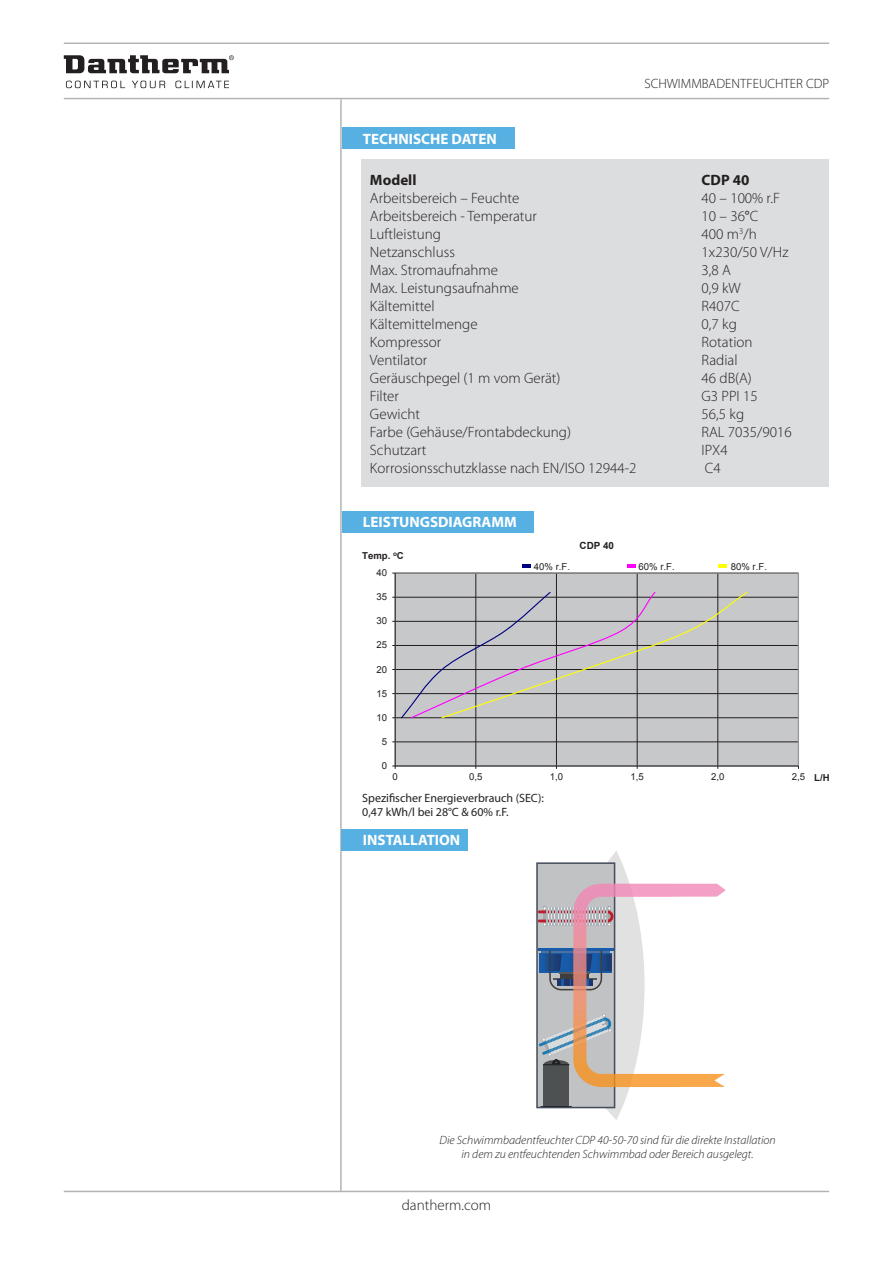
<style>
.page{position:relative;width:893px;height:1263px;background:#fff}
.page>*{position:absolute;margin:0;border:0;box-sizing:border-box;transform-origin:0 0}
.t1{font:300 15px "Myriad Pro";color:#231f20}
.t2{font:700 15px "Myriad Pro";color:#fff}
.t3{font:700 15px "Myriad Pro";color:#231f20}
.t4{font:300 13.5px "Myriad Pro";color:#231f20}
.t5{font:italic 300 12px/13.5px "Myriad Pro";color:#231f20;text-align:center}
.t6{font:12px/13.5px "Myriad Pro";color:#231f20}
.t7{font:700 9.9px "Arial";color:#231f20}
.t8{font:9.6px "Arial";letter-spacing:-.005em;color:#231f20}
.t9{font:700 9.6px "Arial";color:#231f20}
.s1{font-weight:400}
</style>
<div class="page">
<svg style="left:66px;top:81px;width:163px;height:7px"></svg>
<svg style="left:64px;top:55px;width:170px;height:18px"></svg>
<hr style="left:64px;top:43px;width:765px;height:1px;background:#b2b3b7">
<hr style="left:64px;top:98px;width:765px;height:1px;background:#b2b3b7">
<hr style="left:64px;top:1191px;width:765px;height:1px;background:#b2b3b7">
<div style="left:361px;top:159px;width:468px;height:327px;background:#dcdddf"></div>
<hr style="left:340px;top:99px;width:2px;height:1093px;background:#b2b3b7">
<div style="left:342px;top:128px;width:172px;height:21px;background:#57b0e2"></div>
<div style="left:342px;top:511px;width:192px;height:21px;background:#57b0e2"></div>
<div style="left:342px;top:829px;width:126px;height:21px;background:#57b0e2"></div>
<div style="left:395px;top:573px;width:403px;height:193px;background:#c7c8ca"></div>
<hr style="left:395px;top:742px;width:403px;height:1px;background:#231f20">
<hr style="left:395px;top:717px;width:403px;height:1px;background:#231f20">
<hr style="left:395px;top:693px;width:403px;height:1px;background:#231f20">
<hr style="left:395px;top:669px;width:403px;height:1px;background:#231f20">
<hr style="left:395px;top:645px;width:403px;height:1px;background:#231f20">
<hr style="left:395px;top:621px;width:403px;height:1px;background:#231f20">
<hr style="left:395px;top:597px;width:403px;height:1px;background:#231f20">
<hr style="left:476px;top:573px;width:1px;height:193px;background:#231f20">
<hr style="left:556px;top:573px;width:1px;height:193px;background:#231f20">
<hr style="left:637px;top:573px;width:1px;height:193px;background:#231f20">
<hr style="left:718px;top:573px;width:1px;height:193px;background:#231f20">
<div style="left:395px;top:572px;width:404px;height:194px;border:1px solid #939598"></div>
<hr style="left:395px;top:573px;width:1px;height:193px;background:#231f20">
<hr style="left:395px;top:766px;width:403px;height:1px;background:#231f20">
<svg style="left:392px;top:591px;width:356px;height:128px"></svg>
<div style="left:536px;top:862px;width:79px;height:246px;border:2px solid #464e5d"></div>
<svg style="left:538px;top:851px;width:188px;height:269px"></svg>
<svg style="left:522px;top:564px;width:8px;height:4px"></svg>
<svg style="left:627px;top:564px;width:9px;height:4px"></svg>
<svg style="left:718px;top:564px;width:9px;height:4px"></svg>
<p class="t2" style="left:363px;top:129px;width:135px">TECHNISCHE DATEN</p>
<p class="t4" style="left:644px;top:76px;width:186px">SCHWIMMBADENTFEUCHTER CDP</p>
<p class="t3" style="left:370px;top:170px;width:48px">Modell</p>
<p class="t3" style="left:702px;top:170px;width:49px">CDP 40</p>
<p class="t1" style="left:370px;top:189px;width:151px">Arbeitsbereich – Feuchte</p>
<p class="t1" style="left:702px;top:189px;width:80px">40 – 100% r.F</p>
<p class="t1" style="left:370px;top:207px;width:168px">Arbeitsbereich - Temperatur</p>
<p class="t1" style="left:702px;top:207px;width:58px">10 – 36<span class="s1">°</span>C</p>
<p class="t1" style="left:370px;top:225px;width:73px">Luftleistung</p>
<p class="t1" style="left:702px;top:225px;width:57px">400 m<sup>3</sup>/h</p>
<p class="t1" style="left:370px;top:243px;width:87px">Netzanschluss</p>
<p class="t1" style="left:702px;top:243px;width:89px">1x230/50 V/Hz</p>
<p class="t1" style="left:370px;top:261px;width:130px">Max. Stromaufnahme</p>
<p class="t1" style="left:702px;top:261px;width:31px">3,8 A</p>
<p class="t1" style="left:370px;top:279px;width:150px">Max. Leistungsaufnahme</p>
<p class="t1" style="left:702px;top:279px;width:41px">0,9 kW</p>
<p class="t1" style="left:370px;top:297px;width:66px">Kältemittel</p>
<p class="t1" style="left:702px;top:297px;width:40px">R407C</p>
<p class="t1" style="left:370px;top:315px;width:109px">Kältemittelmenge</p>
<p class="t1" style="left:702px;top:315px;width:37px">0,7 kg</p>
<p class="t1" style="left:370px;top:333px;width:73px">Kompressor</p>
<p class="t1" style="left:702px;top:333px;width:52px">Rotation</p>
<p class="t1" style="left:370px;top:351px;width:59px">Ventilator</p>
<p class="t1" style="left:702px;top:351px;width:37px">Radial</p>
<p class="t1" style="left:370px;top:369px;width:192px">Geräuschpegel (1 m vom Gerät)</p>
<p class="t1" style="left:702px;top:369px;width:52px">46 dB(A)</p>
<p class="t1" style="left:370px;top:387px;width:31px">Filter</p>
<p class="t1" style="left:702px;top:387px;width:58px">G3 PPI 15</p>
<p class="t1" style="left:370px;top:405px;width:52px">Gewicht</p>
<p class="t1" style="left:702px;top:405px;width:44px">56,5 kg</p>
<p class="t1" style="left:370px;top:423px;width:203px">Farbe (Gehäuse/Frontabdeckung)</p>
<p class="t1" style="left:702px;top:423px;width:92px">RAL 7035/9016</p>
<p class="t1" style="left:370px;top:441px;width:58px">Schutzart</p>
<p class="t1" style="left:702px;top:441px;width:28px">IPX4</p>
<p class="t1" style="left:370px;top:459px;width:268px">Korrosionsschutzklasse nach EN/ISO 12944-2</p>
<p class="t1" style="left:705px;top:459px;width:17px">C4</p>
<p class="t2" style="left:363px;top:513px;width:155px">LEISTUNGSDIAGRAMM</p>
<p class="t9" style="left:362px;top:549px;width:43px">Temp. <sup>o</sup>C</p>
<p class="t8" style="left:376px;top:566px;width:12px">40</p>
<p class="t8" style="left:376px;top:591px;width:12px">35</p>
<p class="t8" style="left:376px;top:615px;width:12px">30</p>
<p class="t8" style="left:376px;top:639px;width:12px">25</p>
<p class="t8" style="left:376px;top:663px;width:12px">20</p>
<p class="t8" style="left:376px;top:687px;width:12px">15</p>
<p class="t8" style="left:376px;top:711px;width:12px">10</p>
<p class="t8" style="left:382px;top:735px;width:7px">5</p>
<p class="t8" style="left:382px;top:759px;width:7px">0</p>
<p class="t7" style="left:580px;top:539px;width:36px">CDP 40</p>
<p class="t8" style="left:534px;top:560px;width:38px">40% r.F.</p>
<p class="t8" style="left:638px;top:560px;width:38px">60% r.F.</p>
<p class="t8" style="left:731px;top:560px;width:38px">80% r.F.</p>
<p class="t8" style="left:393px;top:771px;width:7px">0</p>
<p class="t8" style="left:469px;top:771px;width:15px">0,5</p>
<p class="t8" style="left:550px;top:771px;width:15px">1,0</p>
<p class="t8" style="left:631px;top:771px;width:15px">1,5</p>
<p class="t8" style="left:711px;top:771px;width:15px">2,0</p>
<p class="t8" style="left:792px;top:771px;width:15px">2,5</p>
<p class="t6" style="left:362px;top:791px;width:183px">Spezifischer Energieverbrauch (SEC):<br>0,47 kWh/l bei 28°C &amp; 60% r.F.</p>
<p class="t2" style="left:363px;top:831px;width:99px">INSTALLATION</p>
<p class="t9" style="left:814px;top:771px;width:17px">L/H</p>
<p class="t5" style="left:439px;top:1134px;width:338px">Die Schwimmbadentfeuchter CDP 40-50-70 sind für die direkte Installation in dem zu entfeuchtenden Schwimmbad oder Bereich ausgelegt.</p>
<p class="t1" style="left:402px;top:1197px;width:91px">dantherm.com</p>
</div>
